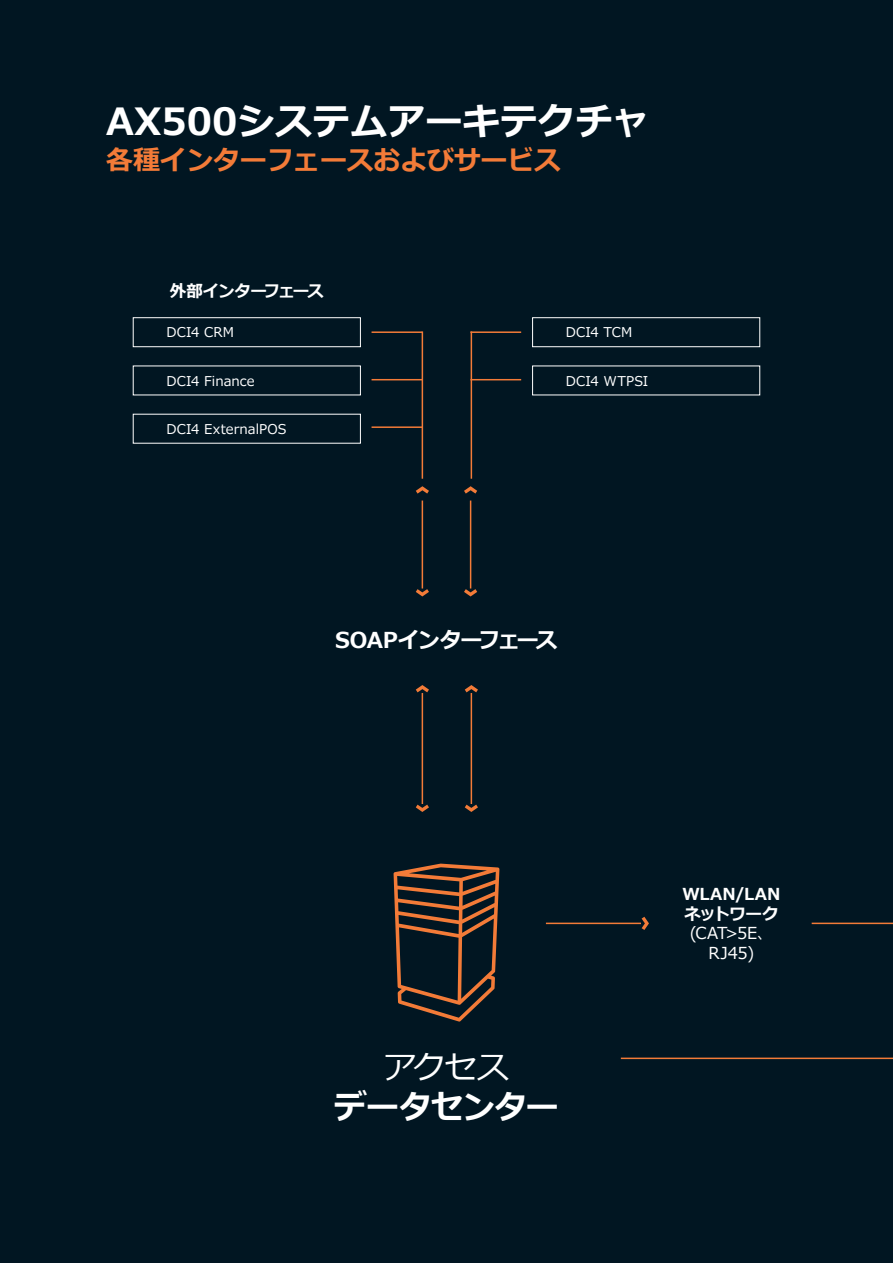
<style>
.page{position:relative;width:893px;height:1263px;background:#011622}
.page>*{position:absolute;margin:0;border:0;box-sizing:border-box;transform-origin:0 0}
.t1{font:700 37.5px "Meiryo";color:#fff}
.t2{font:700 32.85px "Meiryo";letter-spacing:-.025em;color:#fff}
.t3{font:32.85px "Meiryo";color:#fff}
.t4{font:700 27px "Meiryo";letter-spacing:-.01em;color:#f37b38}
.t5{font:700 21.9px "Meiryo";letter-spacing:-.05em;color:#fff}
.t6{font:700 16.5px/19.8px "Meiryo";letter-spacing:-.015em;color:#fff}
.t7{font:16.5px/19.8px "Meiryo";letter-spacing:-.015em;color:#fff;text-align:center}
.t8{font:700 16.5px "Meiryo";letter-spacing:-.07em;color:#fff}
.t9{font:13.5px "Meiryo";letter-spacing:.01em;color:#fff}
</style>
<div class="page">
<div style="left:133px;top:317px;width:228px;height:30px;border:1px solid #fff"></div>
<div style="left:532px;top:317px;width:228px;height:30px;border:1px solid #fff"></div>
<svg style="left:416px;top:486px;width:13px;height:8px"></svg>
<hr style="left:422px;top:331px;width:1px;height:148px;background:#f37b38">
<hr style="left:471px;top:331px;width:1px;height:148px;background:#f37b38">
<hr style="left:422px;top:500px;width:1px;height:88px;background:#f37b38">
<svg style="left:416px;top:589px;width:13px;height:7px"></svg>
<hr style="left:470px;top:500px;width:1px;height:88px;background:#f37b38">
<svg style="left:464px;top:589px;width:13px;height:7px"></svg>
<svg style="left:464px;top:486px;width:13px;height:8px"></svg>
<hr style="left:422px;top:693px;width:1px;height:111px;background:#f37b38">
<svg style="left:416px;top:805px;width:13px;height:7px"></svg>
<svg style="left:416px;top:685px;width:13px;height:7px"></svg>
<hr style="left:471px;top:693px;width:1px;height:111px;background:#f37b38">
<svg style="left:465px;top:805px;width:13px;height:7px"></svg>
<svg style="left:465px;top:685px;width:13px;height:7px"></svg>
<hr style="left:546px;top:923px;width:95px;height:1px;background:#f37b38">
<svg style="left:642px;top:917px;width:7px;height:13px"></svg>
<hr style="left:812px;top:923px;width:81px;height:1px;background:#f37b38">
<hr style="left:621px;top:1057px;width:272px;height:2px;background:#f37b38">
<hr style="left:470px;top:331px;width:51px;height:2px;background:#f37b38">
<hr style="left:372px;top:331px;width:50px;height:2px;background:#f37b38">
<hr style="left:470px;top:379px;width:51px;height:1px;background:#f37b38">
<hr style="left:372px;top:379px;width:50px;height:1px;background:#f37b38">
<hr style="left:372px;top:426px;width:50px;height:2px;background:#f37b38">
<svg style="left:394px;top:864px;width:105px;height:157px"></svg>
<h1 class="t1" style="left:106px;top:95px;width:545px">AX500システムアーキテクチャ</h1>
<h3 class="t4" style="left:106px;top:141px;width:456px">各種インターフェースおよびサービス</h3>
<p class="t8" style="left:170px;top:279px;width:156px">外部インターフェース</p>
<p class="t9" style="left:167px;top:323px;width:69px">DCI4 CRM</p>
<p class="t9" style="left:167px;top:371px;width:90px">DCI4 Finance</p>
<p class="t9" style="left:167px;top:420px;width:121px">DCI4 ExternalPOS</p>
<p class="t9" style="left:566px;top:323px;width:68px">DCI4 TCM</p>
<p class="t9" style="left:566px;top:371px;width:84px">DCI4 WTPSI</p>
<h3 class="t5" style="left:335px;top:624px;width:224px">SOAPインターフェース</h3>
<h2 class="t3" style="left:383px;top:1044px;width:128px">アクセス</h2>
<h2 class="t2" style="left:334px;top:1084px;width:226px">データセンター</h2>
<p class="t6" style="left:682px;top:885px;width:100px">WLAN/LANネットワーク</p>
<p class="t7" style="left:690px;top:924px;width:85px">(CAT&gt;5E、<br>RJ45)</p>
</div>
